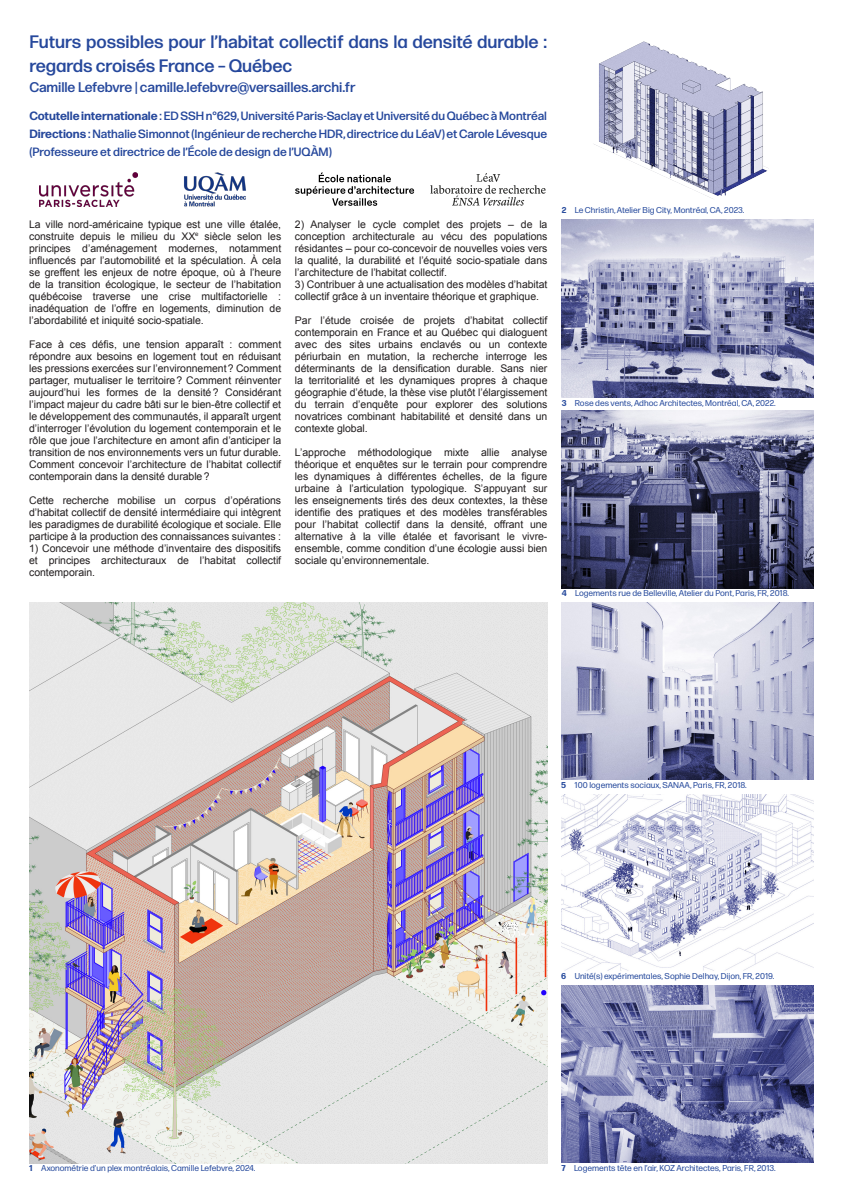
<style>
.page{position:relative;width:842px;height:1191px;background:#fff}
.page>*{position:absolute;margin:0;border:0;box-sizing:border-box;transform-origin:0 0}
.Cover_Title{font:500 18px/24px "Forma DJR Micro";letter-spacing:-.005em;color:#26489c}
.Cover_Title-2{font:500 14px "Forma DJR Micro";letter-spacing:-.005em;color:#26489c}
.Cover_Title-3{font:500 12px/18px "Forma DJR Micro";letter-spacing:-.005em;color:#26489c}
.Cover_Title-4{font:10.5px/12px "Arial";letter-spacing:-.005em;color:#231f20;text-align:justify}
.t1{font:8.5px "Forma DJR Micro";color:#25499c}
.s1{font-weight:700}
</style>
<div class="page">
<img style="left:29px;top:602px;width:518px;height:561px">
<img style="left:594px;top:41px;width:175px;height:158px">
<img style="left:561px;top:220px;width:252px;height:177px">
<img style="left:561px;top:794px;width:252px;height:177px">
<img style="left:562px;top:602px;width:252px;height:177px">
<img style="left:562px;top:411px;width:252px;height:177px">
<img style="left:561px;top:985px;width:252px;height:177px">
<img style="left:40px;top:173px;width:98px;height:33px">
<svg style="left:295px;top:173px;width:119px;height:33px"></svg>
<img style="left:184px;top:173px;width:62px;height:34px">
<img style="left:430px;top:173px;width:116px;height:33px">
<p class="Cover_Title" style="left:29px;top:29px;width:519px">Futurs possibles pour l’habitat collectif dans la densité durable : regards croisés France – Québec</p>
<p class="Cover_Title-2" style="left:29px;top:78px;width:328px">Camille Lefebvre | camille.lefebvre@versailles.archi.fr</p>
<p class="Cover_Title-3" style="left:29px;top:106px;width:519px"><span class="s1">Cotutelle internationale</span> : ED SSH n°629, Université Paris-Saclay et Université du Québec à Montréal</p>
<p class="Cover_Title-3" style="left:29px;top:124px;width:519px"><span class="s1">Directions</span> : Nathalie Simonnot (Ingénieur de recherche HDR, directrice du LéaV) et Carole Lévesque (Professeure et directrice de l’École de design de l’UQÀM)</p>
<p class="Cover_Title-4" style="left:29px;top:218px;width:254px">La ville nord-américaine typique est une ville étalée, construite depuis le milieu du XX<sup>e</sup> siècle selon les principes d’aménagement modernes, notamment influencés par l’automobilité et la spéculation. À cela se greffent les enjeux de notre époque, où à l’heure de la transition écologique, le secteur de l’habitation québécoise traverse une crise multifactorielle : inadéquation de l’offre en logements, diminution de l’abordabilité et iniquité socio-spatiale.</p>
<p class="Cover_Title-4" style="left:29px;top:338px;width:254px">Face à ces défis, une tension apparaît : comment répondre aux besoins en logement tout en réduisant les pressions exercées sur l’environnement? Comment partager, mutualiser le territoire? Comment réinventer aujourd’hui les formes de la densité? Considérant l’impact majeur du cadre bâti sur le bien-être collectif et le développement des communautés, il apparaît urgent d’interroger l’évolution du logement contemporain et le rôle que joue l’architecture en amont afin d’anticiper la transition de nos environnements vers un futur durable.</p>
<p class="Cover_Title-4" style="left:29px;top:458px;width:254px">Comment concevoir l’architecture de l’habitat collectif contemporain dans la densité durable?</p>
<p class="Cover_Title-4" style="left:29px;top:494px;width:254px">Cette recherche mobilise un corpus d’opérations d’habitat collectif de densité intermédiaire qui intègrent les paradigmes de durabilité écologique et sociale. Elle participe à la production des connaissances suivantes :</p>
<p class="Cover_Title-4" style="left:29px;top:542px;width:254px">1) Concevoir une méthode d’inventaire des dispositifs et principes architecturaux de l’habitat collectif contemporain.</p>
<p class="Cover_Title-4" style="left:295px;top:218px;width:254px">2) Analyser le cycle complet des projets – de la conception architecturale au vécu des populations résidantes – pour co-concevoir de nouvelles voies vers la qualité, la durabilité et l’équité socio-spatiale dans l’architecture de l’habitat collectif.</p>
<p class="Cover_Title-4" style="left:295px;top:278px;width:254px">3) Contribuer à une actualisation des modèles d’habitat collectif grâce à un inventaire théorique et graphique.</p>
<p class="Cover_Title-4" style="left:295px;top:314px;width:254px">Par l’étude croisée de projets d’habitat collectif contemporain en France et au Québec qui dialoguent avec des sites urbains enclavés ou un contexte périurbain en mutation, la recherche interroge les déterminants de la densification durable. Sans nier la territorialité et les dynamiques propres à chaque géographie d’étude, la thèse vise plutôt l’élargissement du terrain d’enquête pour explorer des solutions novatrices combinant habitabilité et densité dans un contexte global.</p>
<p class="Cover_Title-4" style="left:295px;top:446px;width:254px">L’approche méthodologique mixte allie analyse théorique et enquêtes sur le terrain pour comprendre les dynamiques à différentes échelles, de la figure urbaine à l’articulation typologique. S’appuyant sur les enseignements tirés des deux contextes, la thèse identifie des pratiques et des modèles transférables pour l’habitat collectif dans la densité, offrant une alternative à la ville étalée et favorisant le vivre&shy;ensemble, comme condition d’une écologie aussi bien sociale qu’environnementale.</p>
<p class="t1" style="left:562px;top:204px;width:184px"><span class="s1">2</span> Le Christin, Atelier Big City, Montréal, CA, 2023.</p>
<p class="t1" style="left:562px;top:397px;width:216px"><span class="s1">3</span> Rose des vents, Adhoc Architectes, Montréal, CA, 2022.</p>
<p class="t1" style="left:562px;top:588px;width:229px"><span class="s1">4</span> Logements rue de Belleville, Atelier du Pont, Paris, FR, 2018.</p>
<p class="t1" style="left:29px;top:1162px;width:228px"><span class="s1">1</span> Axonométrie d’un plex montréalais, Camille Lefebvre, 2024.</p>
<p class="t1" style="left:561px;top:780px;width:187px"><span class="s1">5</span> 100 logements sociaux, SANAA, Paris, FR, 2018.</p>
<p class="t1" style="left:561px;top:971px;width:215px"><span class="s1">6</span> Unité(s) expérimentales, Sophie Delhay, Dijon, FR, 2019.</p>
<p class="t1" style="left:561px;top:1162px;width:216px"><span class="s1">7</span> Logements tête en l’air, KOZ Architectes, Paris, FR, 2013.</p>
</div>
